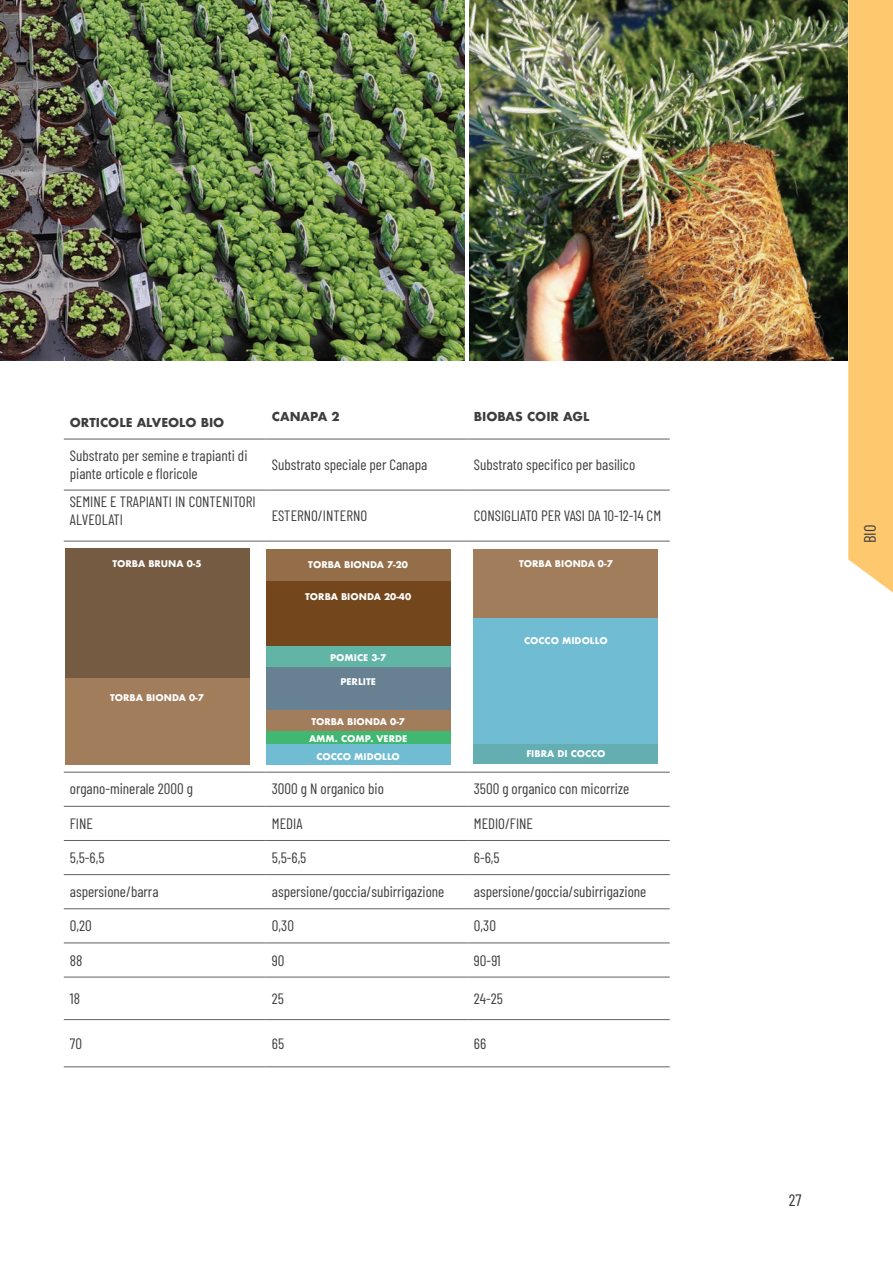
<style>
.page{position:relative;width:893px;height:1263px;background:#fff}
.page>*{position:absolute;margin:0;border:0;box-sizing:border-box;transform-origin:0 0}
.t1{font:16.5px "Barlow Condensed";color:#3e3e3f}
.t2{font:16.5px "Barlow Condensed";color:#363536}
.t3{font:15px/18px "Barlow Condensed";color:#3e3e3f}
.t4{font:700 12px "Futura";color:#3e3e3f}
.t5{font:700 9px "Futura";color:#fff}
</style>
<div class="page">
<hr style="left:64px;top:439px;width:202px;height:1px;background:#64605b">
<hr style="left:266px;top:439px;width:202px;height:1px;background:#64605b">
<hr style="left:468px;top:439px;width:202px;height:1px;background:#64605b">
<hr style="left:64px;top:490px;width:202px;height:1px;background:#64605b">
<hr style="left:266px;top:490px;width:202px;height:1px;background:#64605b">
<hr style="left:468px;top:490px;width:202px;height:1px;background:#64605b">
<hr style="left:64px;top:541px;width:202px;height:1px;background:#64605b">
<hr style="left:266px;top:541px;width:202px;height:1px;background:#64605b">
<hr style="left:468px;top:541px;width:202px;height:1px;background:#64605b">
<hr style="left:64px;top:772px;width:202px;height:1px;background:#64605b">
<hr style="left:266px;top:772px;width:202px;height:1px;background:#64605b">
<hr style="left:468px;top:772px;width:202px;height:1px;background:#64605b">
<hr style="left:64px;top:806px;width:202px;height:1px;background:#64605b">
<hr style="left:266px;top:806px;width:202px;height:1px;background:#64605b">
<hr style="left:468px;top:806px;width:202px;height:1px;background:#64605b">
<hr style="left:64px;top:840px;width:202px;height:1px;background:#64605b">
<hr style="left:266px;top:840px;width:202px;height:1px;background:#64605b">
<hr style="left:468px;top:840px;width:202px;height:1px;background:#64605b">
<hr style="left:64px;top:874px;width:202px;height:1px;background:#64605b">
<hr style="left:266px;top:874px;width:202px;height:1px;background:#64605b">
<hr style="left:468px;top:874px;width:202px;height:1px;background:#64605b">
<hr style="left:64px;top:908px;width:202px;height:1px;background:#64605b">
<hr style="left:266px;top:908px;width:202px;height:1px;background:#64605b">
<hr style="left:468px;top:908px;width:202px;height:1px;background:#64605b">
<hr style="left:64px;top:943px;width:202px;height:1px;background:#64605b">
<hr style="left:266px;top:943px;width:202px;height:1px;background:#64605b">
<hr style="left:468px;top:943px;width:202px;height:1px;background:#64605b">
<hr style="left:64px;top:977px;width:202px;height:1px;background:#64605b">
<hr style="left:266px;top:977px;width:202px;height:1px;background:#64605b">
<hr style="left:468px;top:977px;width:202px;height:1px;background:#64605b">
<hr style="left:64px;top:1019px;width:202px;height:1px;background:#64605b">
<hr style="left:266px;top:1019px;width:202px;height:1px;background:#64605b">
<hr style="left:468px;top:1019px;width:202px;height:1px;background:#64605b">
<hr style="left:64px;top:1066px;width:202px;height:1px;background:#64605b">
<hr style="left:266px;top:1066px;width:202px;height:1px;background:#64605b">
<hr style="left:468px;top:1066px;width:202px;height:1px;background:#64605b">
<div style="left:474px;top:549px;width:184px;height:68px;background:#a17d5c"></div>
<img style="left:0;top:0;width:465px;height:360px">
<img style="left:469px;top:0;width:378px;height:360px">
<div style="left:474px;top:618px;width:184px;height:129px;background:#70bcd3"></div>
<div style="left:474px;top:745px;width:184px;height:19px;background:#64adb1"></div>
<div style="left:65px;top:678px;width:184px;height:86px;background:#a17d5c"></div>
<div style="left:65px;top:549px;width:184px;height:129px;background:#755b42"></div>
<div style="left:266px;top:549px;width:184px;height:33px;background:#946e49"></div>
<div style="left:266px;top:582px;width:184px;height:64px;background:#73461b"></div>
<div style="left:266px;top:646px;width:184px;height:21px;background:#60b5a4"></div>
<div style="left:266px;top:667px;width:184px;height:43px;background:#678193"></div>
<div style="left:266px;top:710px;width:184px;height:21px;background:#a17d5c"></div>
<div style="left:266px;top:731px;width:184px;height:14px;background:#40b872"></div>
<div style="left:266px;top:745px;width:184px;height:20px;background:#70bcd3"></div>
<svg style="left:848px;top:0;width:45px;height:593px"></svg>
<p class="t4" style="left:70px;top:414px;width:156px">ORTICOLE ALVEOLO BIO</p>
<p class="t4" style="left:272px;top:408px;width:69px">CANAPA 2</p>
<p class="t4" style="left:474px;top:408px;width:117px">BIOBAS COIR AGL</p>
<p class="t3" style="left:70px;top:446px;width:179px">Substrato per semine e trapianti di piante orticole e floricole</p>
<p class="t3" style="left:272px;top:455px;width:157px">Substrato speciale per Canapa</p>
<p class="t3" style="left:474px;top:455px;width:163px">Substrato specifico per basilico</p>
<p class="t3" style="left:70px;top:492px;width:187px">SEMINE E TRAPIANTI IN CONTENITORI<br>ALVEOLATI</p>
<p class="t3" style="left:272px;top:506px;width:97px">ESTERNO/INTERNO</p>
<p class="t3" style="left:474px;top:506px;width:189px">CONSIGLIATO PER VASI DA 10-12-14 CM</p>
<p class="t5" style="left:113px;top:557px;width:91px">TORBA BRUNA 0-5</p>
<p class="t5" style="left:308px;top:558px;width:101px">TORBA BIONDA 7-20</p>
<p class="t5" style="left:305px;top:590px;width:107px">TORBA BIONDA 20-40</p>
<p class="t5" style="left:110px;top:691px;width:95px">TORBA BIONDA 0-7</p>
<p class="t5" style="left:330px;top:651px;width:57px">POMICE 3-7</p>
<p class="t5" style="left:340px;top:675px;width:37px">PERLITE</p>
<p class="t5" style="left:311px;top:715px;width:95px">TORBA BIONDA 0-7</p>
<p class="t5" style="left:309px;top:732px;width:100px">AMM. COMP. VERDE</p>
<p class="t5" style="left:316px;top:750px;width:85px">COCCO MIDOLLO</p>
<p class="t5" style="left:519px;top:557px;width:95px">TORBA BIONDA 0-7</p>
<p class="t5" style="left:524px;top:634px;width:85px">COCCO MIDOLLO</p>
<p class="t5" style="left:526px;top:747px;width:81px">FIBRA DI COCCO</p>
<p class="t3" style="left:70px;top:778px;width:125px">organo-minerale 2000 g</p>
<p class="t3" style="left:272px;top:778px;width:114px">3000 g N organico bio</p>
<p class="t3" style="left:474px;top:778px;width:157px">3500 g organico con micorrize</p>
<p class="t3" style="left:70px;top:813px;width:25px">FINE</p>
<p class="t3" style="left:272px;top:813px;width:32px">MEDIA</p>
<p class="t3" style="left:474px;top:813px;width:61px">MEDIO/FINE</p>
<p class="t3" style="left:70px;top:848px;width:36px">5,5-6,5</p>
<p class="t3" style="left:272px;top:848px;width:36px">5,5-6,5</p>
<p class="t3" style="left:474px;top:848px;width:27px">6-6,5</p>
<p class="t3" style="left:70px;top:882px;width:90px">aspersione/barra</p>
<p class="t3" style="left:272px;top:882px;width:174px">aspersione/goccia/subirrigazione</p>
<p class="t3" style="left:474px;top:882px;width:174px">aspersione/goccia/subirrigazione</p>
<p class="t3" style="left:70px;top:916px;width:24px">0,20</p>
<p class="t3" style="left:272px;top:916px;width:24px">0,30</p>
<p class="t3" style="left:474px;top:916px;width:24px">0,30</p>
<p class="t3" style="left:70px;top:950px;width:14px">88</p>
<p class="t3" style="left:272px;top:950px;width:14px">90</p>
<p class="t3" style="left:474px;top:950px;width:28px">90-91</p>
<p class="t3" style="left:70px;top:988px;width:12px">18</p>
<p class="t3" style="left:272px;top:988px;width:14px">25</p>
<p class="t3" style="left:474px;top:988px;width:31px">24-25</p>
<p class="t3" style="left:70px;top:1033px;width:14px">70</p>
<p class="t3" style="left:272px;top:1033px;width:14px">65</p>
<p class="t3" style="left:474px;top:1033px;width:14px">66</p>
<p class="t1" style="left:858px;top:543px;width:20px;rotate:-90deg">BIO</p>
<p class="t2" style="left:789px;top:1188px;width:14px">27</p>
</div>
